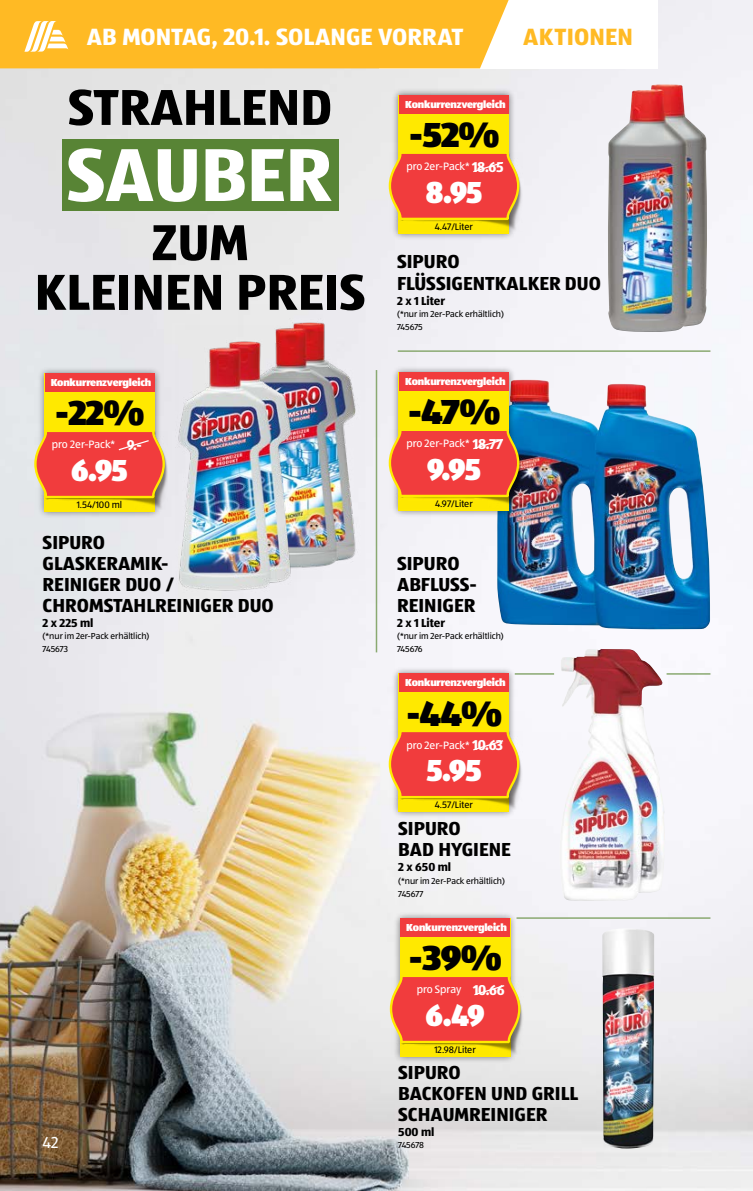
<style>
.page{position:relative;width:753px;height:1191px;background:#fff}
.page>*{position:absolute;margin:0;border:0;box-sizing:border-box;transform-origin:0 0}
.t1{font:700 77.7px "ALDISUEDOT";color:#fff}
.t2{font:700 52.35px "ALDISUEDOT";color:#000}
.t3{font:900 36px "ALDISUEDOT";letter-spacing:-.03em;color:#000}
.t4{font:900 31.5px "ALDISUEDOT";letter-spacing:-.05em;color:#fff;scale:.95 1}
.t5{font:700 24.3px "ALDISUEDOT";color:#fff}
.t6{font:700 24.3px "ALDISUEDOT";letter-spacing:.01em;color:#ffba24}
.t7{font:700 19.5px/21px "ALDISUEDOT";color:#000}
.t8{font:16.5px "ALDISUEDOT";color:#fff}
.t9{font:700 12px "ALDISUEDOT";color:#000}
.t10{font:11.1px "ALDISUEDOT";color:#fff}
.t11{font:900 10.5px "ALDISUEDOT";letter-spacing:-.02em;color:#fff}
.t12{font:9.75px "ALDISUEDOT";color:#000}
.t13{font:9px/12.9px "ALDISUEDOT";color:#000}
.s1{font-weight:700;font-size:14.7px}
</style>
<div class="page">
<img style="left:0;top:0;width:753px;height:1191px">
<img style="left:559px;top:649px;width:106px;height:252px">
<div style="left:62px;top:139px;width:276px;height:71px;background:#588435"></div>
<hr style="left:376px;top:370px;width:1px;height:282px;background:#8aa971">
<hr style="left:398px;top:350px;width:312px;height:2px;background:#8aa971">
<hr style="left:516px;top:917px;width:194px;height:1px;background:#8aa971">
<img style="left:602px;top:928px;width:52px;height:220px">
<img style="left:238px;top:304px;width:127px;height:274px">
<img style="left:176px;top:325px;width:120px;height:272px">
<img style="left:608px;top:84px;width:99px;height:248px">
<img style="left:497px;top:380px;width:213px;height:249px">
<hr style="left:666px;top:673px;width:44px;height:1px;background:#8aa971">
<div style="left:37px;top:366px;width:125px;height:152px;background:#000;opacity:.5"></div>
<svg style="left:33px;top:373px;width:133px;height:138px;background:#f0943b"></svg>
<div style="left:45px;top:373px;width:109px;height:18px;background:#f13c3d"></div>
<div style="left:391px;top:88px;width:125px;height:152px;background:#000;opacity:.5"></div>
<svg style="left:387px;top:95px;width:133px;height:138px;background:#f2963c"></svg>
<div style="left:399px;top:95px;width:110px;height:18px;background:#f13c3d"></div>
<div style="left:391px;top:365px;width:125px;height:152px;background:#000;opacity:.5"></div>
<svg style="left:387px;top:372px;width:133px;height:138px;background:#ea8f36"></svg>
<div style="left:399px;top:372px;width:110px;height:18px;background:#f13c3d"></div>
<div style="left:391px;top:666px;width:125px;height:152px;background:#000;opacity:.5"></div>
<svg style="left:387px;top:673px;width:133px;height:138px;background:#f3973d"></svg>
<div style="left:399px;top:673px;width:110px;height:18px;background:#f13c3d"></div>
<div style="left:392px;top:911px;width:125px;height:152px;background:#000;opacity:.5"></div>
<svg style="left:388px;top:918px;width:133px;height:138px;background:#f2963c"></svg>
<div style="left:400px;top:918px;width:110px;height:18px;background:#f13c3d"></div>
<hr style="left:514px;top:673px;width:40px;height:1px;background:#8aa971">
<div style="left:378px;top:0;width:279px;height:68px;background:#fff"></div>
<div style="left:0;top:0;width:509px;height:68px;background:#ffba24"></div>
<p class="t5" style="left:87px;top:20px;width:378px">AB MONTAG, 20.1. SOLANGE VORRAT</p>
<p class="t6" style="left:523px;top:20px;width:111px">AKTIONEN</p>
<h2 class="t2" style="left:68px;top:72px;width:266px">STRAHLEND</h2>
<h1 class="t1" style="left:67px;top:122px;width:267px">SAUBER</h1>
<h2 class="t2" style="left:152px;top:207px;width:98px">ZUM</h2>
<h2 class="t2" style="left:35px;top:257px;width:332px">KLEINEN PREIS</h2>
<p class="t11" style="left:51px;top:375px;width:102px">Konkurrenzvergleich</p>
<h3 class="t3" style="left:55px;top:388px;width:91px">-22%</h3>
<p class="t10" style="left:52px;top:437px;width:92px">pro 2er-Pack* <span class="s1">9.-</span></p>
<h3 class="t4" style="left:71px;top:448px;width:61px">6.95</h3>
<p class="t12" style="left:77px;top:498px;width:47px">1.54/100 ml</p>
<p class="t7" style="left:43px;top:531px;width:233px">SIPURO<br>GLASKERAMIK-<br>REINIGER DUO /<br>CHROMSTAHLREINIGER DUO</p>
<p class="t9" style="left:43px;top:614px;width:52px">2 x 225 ml</p>
<p class="t13" style="left:43px;top:629px;width:108px">(*nur im 2er-Pack erhältlich)<br>745673</p>
<p class="t8" style="left:43px;top:1132px;width:18px">42</p>
<p class="t11" style="left:405px;top:97px;width:102px">Konkurrenzvergleich</p>
<h3 class="t3" style="left:409px;top:110px;width:92px">-52%</h3>
<p class="t10" style="left:406px;top:159px;width:99px">pro 2er-Pack* <span class="s1">18.65</span></p>
<h3 class="t4" style="left:425px;top:170px;width:62px">8.95</h3>
<p class="t12" style="left:435px;top:220px;width:40px">4.47/Liter</p>
<p class="t7" style="left:397px;top:251px;width:205px">SIPURO<br>FLÜSSIGENTKALKER DUO</p>
<p class="t9" style="left:397px;top:292px;width:50px">2 x 1 Liter</p>
<p class="t13" style="left:397px;top:308px;width:108px">(*nur im 2er-Pack erhältlich)<br>745675</p>
<p class="t11" style="left:405px;top:374px;width:102px">Konkurrenzvergleich</p>
<h3 class="t3" style="left:408px;top:387px;width:94px">-47%</h3>
<p class="t10" style="left:406px;top:436px;width:98px">pro 2er-Pack* <span class="s1">18.77</span></p>
<h3 class="t4" style="left:427px;top:447px;width:59px">9.95</h3>
<p class="t12" style="left:435px;top:497px;width:39px">4.97/Liter</p>
<p class="t7" style="left:397px;top:552px;width:81px">SIPURO<br>ABFLUSS-<br>REINIGER</p>
<p class="t9" style="left:397px;top:614px;width:50px">2 x 1 Liter</p>
<p class="t13" style="left:397px;top:629px;width:108px">(*nur im 2er-Pack erhältlich)<br>745676</p>
<p class="t11" style="left:405px;top:675px;width:102px">Konkurrenzvergleich</p>
<h3 class="t3" style="left:406px;top:688px;width:97px">-44%</h3>
<p class="t10" style="left:406px;top:737px;width:98px">pro 2er-Pack* <span class="s1">10.63</span></p>
<h3 class="t4" style="left:426px;top:748px;width:60px">5.95</h3>
<p class="t12" style="left:435px;top:798px;width:40px">4.57/Liter</p>
<p class="t7" style="left:398px;top:817px;width:114px">SIPURO<br>BAD HYGIENE</p>
<p class="t9" style="left:398px;top:859px;width:54px">2 x 650 ml</p>
<p class="t13" style="left:398px;top:874px;width:108px">(*nur im 2er-Pack erhältlich)<br>745677</p>
<p class="t11" style="left:406px;top:920px;width:102px">Konkurrenzvergleich</p>
<h3 class="t3" style="left:409px;top:933px;width:94px">-39%</h3>
<p class="t10" style="left:416px;top:982px;width:90px">pro Spray <span class="s1">10.66</span></p>
<h3 class="t4" style="left:425px;top:993px;width:64px">6.49</h3>
<p class="t12" style="left:434px;top:1043px;width:43px">12.98/Liter</p>
<p class="t7" style="left:398px;top:1060px;width:181px">SIPURO<br>BACKOFEN UND GRILL<br>SCHAUMREINIGER</p>
<p class="t9" style="left:398px;top:1123px;width:38px">500 ml</p>
<p class="t13" style="left:398px;top:1138px;width:27px">745678</p>
</div>
